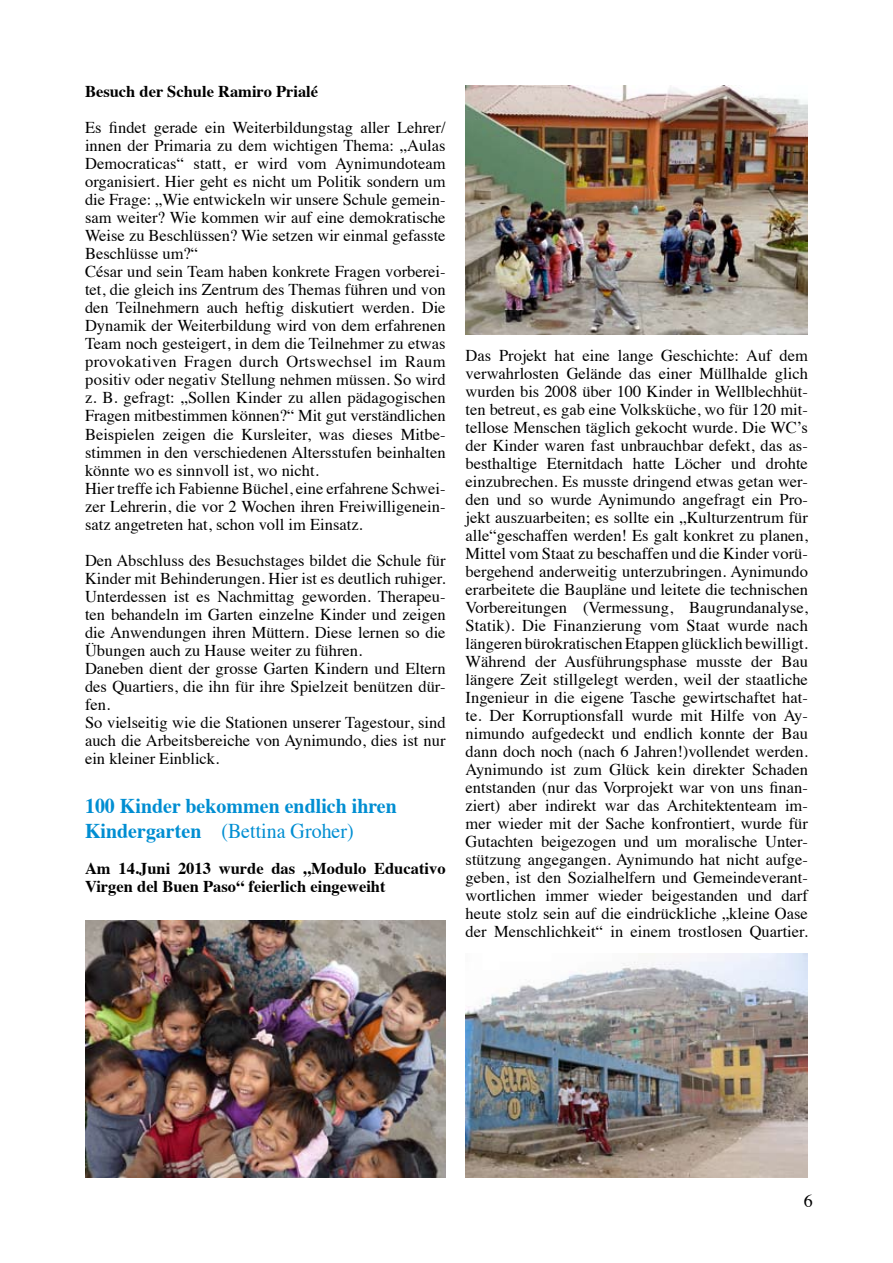
<style>
.page{position:relative;width:893px;height:1263px;background:#fff}
.page>*{position:absolute;margin:0;border:0;box-sizing:border-box;transform-origin:0 0}
.t1{font:700 21px/25.2px "Times";color:#008ed2;scale:.95 1}
.t2{font:18px "Times";color:#000}
.t3{font:16.5px/18px "Times";color:#000}
.t4{font:700 16.5px/18px "Times";color:#000}
.s1{font-weight:400}
</style>
<div class="page">
<img style="left:85px;top:921px;width:361px;height:257px">
<img style="left:466px;top:85px;width:342px;height:250px">
<img style="left:466px;top:954px;width:342px;height:224px">
<p class="t4" style="left:85px;top:81px;width:235px">Besuch der Schule Ramiro Prialé</p>
<p class="t3" style="left:85px;top:117px;width:362px">Es findet gerade ein Weiterbildungstag aller Lehrer/ innen der Primaria zu dem wichtigen Thema: „Aulas Democraticas“ statt, er wird vom Aynimundoteam organisiert. Hier geht es nicht um Politik sondern um die Frage: „Wie entwickeln wir unsere Schule gemein&shy;sam weiter? Wie kommen wir auf eine demokratische Weise zu Beschlüssen? Wie setzen wir einmal gefasste Beschlüsse um?“<br>César und sein Team haben konkrete Fragen vorberei&shy;tet, die gleich ins Zentrum des Themas führen und von den Teilnehmern auch heftig diskutiert werden. Die Dynamik der Weiterbildung wird von dem erfahrenen Team noch gesteigert, in dem die Teilnehmer zu etwas provokativen Fragen durch Ortswechsel im Raum positiv oder negativ Stellung nehmen müssen. So wird z. B. gefragt: „Sollen Kinder zu allen pädagogischen Fragen mitbestimmen können?“ Mit gut verständlichen Beispielen zeigen die Kursleiter, was dieses Mitbe&shy;stimmen in den verschiedenen Altersstufen beinhalten könnte wo es sinnvoll ist, wo nicht.<br>Hier treffe ich Fabienne Büchel, eine erfahrene Schwei&shy;zer Lehrerin, die vor 2 Wochen ihren Freiwilligenein&shy;satz angetreten hat, schon voll im Einsatz.</p>
<p class="t3" style="left:85px;top:549px;width:362px">Den Abschluss des Besuchstages bildet die Schule für Kinder mit Behinderungen. Hier ist es deutlich ruhiger.<br>Unterdessen ist es Nachmittag geworden. Therapeu&shy;ten behandeln im Garten einzelne Kinder und zeigen die Anwendungen ihren Müttern. Diese lernen so die Übungen auch zu Hause weiter zu führen.<br>Daneben dient der grosse Garten Kindern und Eltern des Quartiers, die ihn für ihre Spielzeit benützen dür&shy;fen.<br>So vielseitig wie die Stationen unserer Tagestour, sind auch die Arbeitsbereiche von Aynimundo, dies ist nur ein kleiner Einblick.</p>
<p class="t1" style="left:85px;top:791px;width:330px">100 Kinder bekommen endlich ihren<br>Kindergarten <span class="s1">(Bettina Groher)</span></p>
<p class="t4" style="left:85px;top:858px;width:362px">Am 14.Juni 2013 wurde das „Modulo Educativo<br>Virgen del Buen Paso“ feierlich eingeweiht</p>
<p class="t3" style="left:466px;top:345px;width:344px;text-align:justify">Das Projekt hat eine lange Geschichte: Auf dem verwahrlosten Gelände das einer Müllhalde glich wurden bis 2008 über 100 Kinder in Wellblechhüt&shy;ten betreut, es gab eine Volksküche, wo für 120 mit&shy;tellose Menschen täglich gekocht wurde. Die WC’s der Kinder waren fast unbrauchbar defekt, das as&shy;besthaltige Eternitdach hatte Löcher und drohte einzubrechen. Es musste dringend etwas getan wer&shy;den und so wurde Aynimundo angefragt ein Pro&shy;jekt auszuarbeiten; es sollte ein „Kulturzentrum für alle“geschaffen werden! Es galt konkret zu planen, Mittel vom Staat zu beschaffen und die Kinder vorü&shy;bergehend anderweitig unterzubringen. Aynimundo erarbeitete die Baupläne und leitete die technischen Vorbereitungen (Vermessung, Baugrundanalyse, Statik). Die Finanzierung vom Staat wurde nach längeren bürokratischen Etappen glücklich bewilligt.<br>Während der Ausführungsphase musste der Bau längere Zeit stillgelegt werden, weil der staatliche Ingenieur in die eigene Tasche gewirtschaftet hat&shy;te. Der Korruptionsfall wurde mit Hilfe von Ay&shy;nimundo aufgedeckt und endlich konnte der Bau dann doch noch (nach 6 Jahren!)vollendet werden.<br>Aynimundo ist zum Glück kein direkter Schaden entstanden (nur das Vorprojekt war von uns finan&shy;ziert) aber indirekt war das Architektenteam im&shy;mer wieder mit der Sache konfrontiert, wurde für Gutachten beigezogen und um moralische Unter&shy;stützung angegangen. Aynimundo hat nicht aufge&shy;geben, ist den Sozialhelfern und Gemeindeverant&shy;wortlichen immer wieder beigestanden und darf heute stolz sein auf die eindrückliche „kleine Oase der Menschlichkeit“ in einem trostlosen Quartier.</p>
<p class="t2" style="left:804px;top:1184px;width:10px">6</p>
</div>
